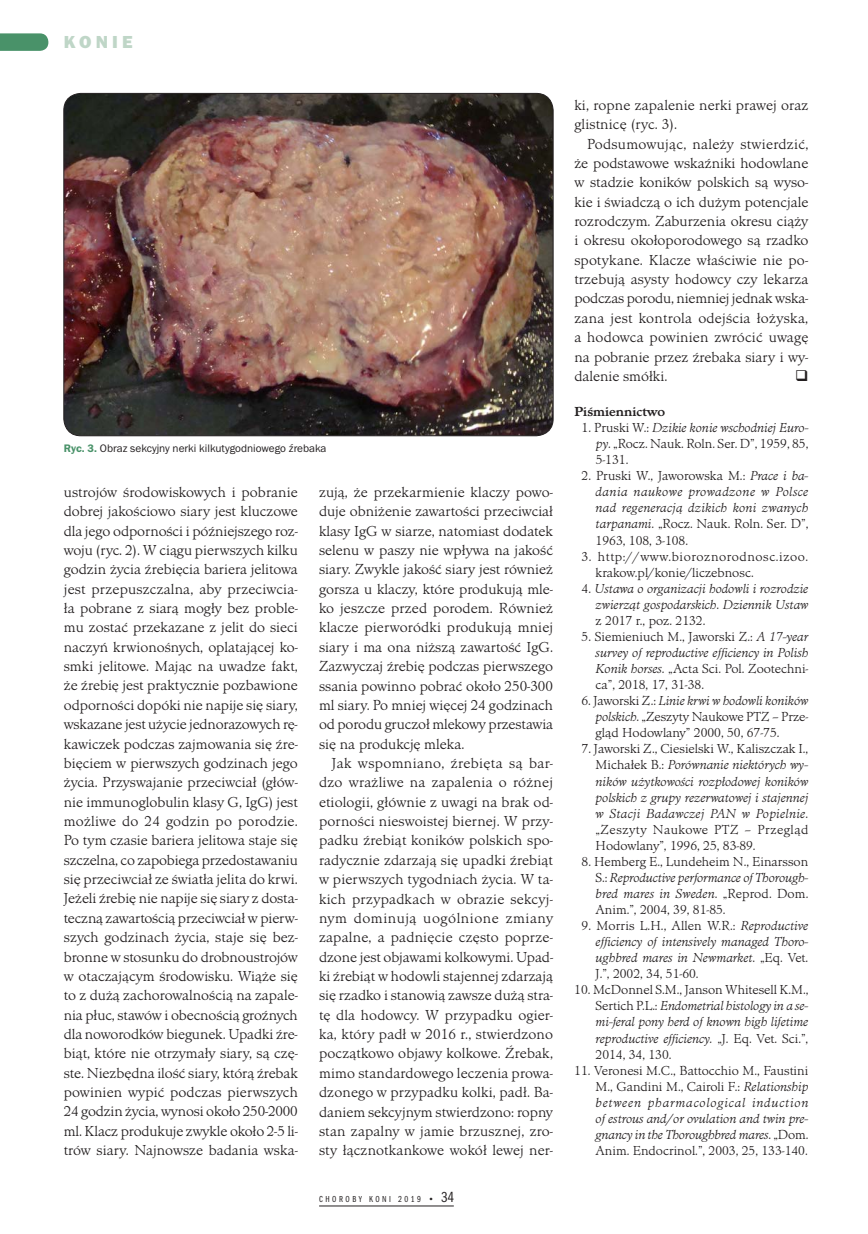
<style>
.page{position:relative;width:868px;height:1234px;background:#fff}
.page>*{position:absolute;margin:0;border:0;box-sizing:border-box;transform-origin:0 0}
.t1{font:18px "Franklin Got URWTCE Hea";letter-spacing:.225em;color:#bfd6c7}
.t2{font:300 15px/19.4px "Minister TCE";color:#231f20;text-align:justify}
.t3{font:italic 300 13.5px/16px "Minister TCE";color:#231f20;text-align:justify}
.t4{font:300 13.5px/16px "Minister TCE";color:#231f20;text-align:justify}
.t5{font:300 13.5px/16px "Minister TCE";letter-spacing:.025em;color:#231f20}
.t6{font:700 13.5px "Minister TCE";color:#231f20}
.t7{font:11.25px "Franklin Got URWTCE Boo";color:#231f20}
.t8{font:9px "Franklin Got URWTCE Boo Com";letter-spacing:.285em;color:#231f20}
.s1{font-family:"Franklin Got URWTCE Dem";color:#499269}
.s2{font-size:15px}
.s3{font-style:italic}
.s4{font-style:normal}
</style>
<div class="page">
<hr style="left:319px;top:1205px;width:135px;height:1px;background:#231f20">
<svg style="left:0;top:33px;width:48px;height:18px"></svg>
<img style="left:64px;top:93px;width:489px;height:342px">
<p class="t1" style="left:64px;top:32px;width:70px">KONIE</p>
<p class="t7" style="left:64px;top:442px;width:264px"><span class="s1">Ryc. 3.</span> Obraz sekcyjny nerki kilkutygodniowego źrebaka</p>
<p class="t2" style="left:64px;top:482px;width:236px">ustrojów środowiskowych i pobranie dobrej jakościowo siary jest kluczowe dla jego odporności i późniejszego roz&shy;woju (ryc. 2). W ciągu pierwszych kilku godzin życia źrebięcia bariera jelitowa jest przepuszczalna, aby przeciwcia&shy;ła pobrane z siarą mogły bez proble&shy;mu zostać przekazane z jelit do sieci naczyń krwionośnych, oplatającej ko&shy;smki jelitowe. Mając na uwadze fakt, że źrebię jest praktycznie pozbawione odporności dopóki nie napije się siary, wskazane jest użycie jednorazowych rę&shy;kawiczek podczas zajmowania się źre&shy;bięciem w pierwszych godzinach jego życia. Przyswajanie przeciwciał (głów&shy;nie immunoglobulin klasy G, IgG) jest możliwe do 24 godzin po porodzie.<br>Po tym czasie bariera jelitowa staje się szczelna, co zapobiega przedostawaniu się przeciwciał ze światła jelita do krwi.<br>Jeżeli źrebię nie napije się siary z dosta&shy;teczną zawartością przeciwciał w pierw&shy;szych godzinach życia, staje się bez&shy;bronne w stosunku do drobnoustrojów w otaczającym środowisku. Wiąże się to z dużą zachorowalnością na zapale&shy;nia płuc, stawów i obecnością groźnych dla noworodków biegunek. Upadki źre&shy;biąt, które nie otrzymały siary, są czę&shy;ste. Niezbędna ilość siary, którą źrebak powinien wypić podczas pierwszych 24 godzin życia, wynosi około 250-2000 ml. Klacz produkuje zwykle około 2-5 li&shy;trów siary. Najnowsze badania wska-</p>
<p class="t2" style="left:319px;top:482px;width:235px">zują, że przekarmienie klaczy powo&shy;duje obniżenie zawartości przeciwciał klasy IgG w siarze, natomiast dodatek selenu w paszy nie wpływa na jakość siary. Zwykle jakość siary jest również gorsza u klaczy, które produkują mle&shy;ko jeszcze przed porodem. Również klacze pierworódki produkują mniej siary i ma ona niższą zawartość IgG.<br>Zazwyczaj źrebię podczas pierwszego ssania powinno pobrać około 250-300 ml siary. Po mniej więcej 24 godzinach od porodu gruczoł mlekowy przestawia się na produkcję mleka.</p>
<p class="t2" style="left:319px;top:753px;width:235px;text-indent:13px">Jak wspomniano, źrebięta są bar&shy;dzo wrażliwe na zapalenia o różnej etiologii, głównie z uwagi na brak od&shy;porności nieswoistej biernej. W przy&shy;padku źrebiąt koników polskich spo&shy;radycznie zdarzają się upadki źrebiąt w pierwszych tygodniach życia. W ta&shy;kich przypadkach w obrazie sekcyj&shy;nym dominują uogólnione zmiany zapalne, a padnięcie często poprze&shy;dzone jest objawami kolkowymi. Upad&shy;ki źrebiąt w hodowli stajennej zdarzają się rzadko i stanowią zawsze dużą stra&shy;tę dla hodowcy. W przypadku ogier&shy;ka, który padł w 2016 r., stwierdzono początkowo objawy kolkowe. Źrebak, mimo standardowego leczenia prowa&shy;dzonego w przypadku kolki, padł. Ba&shy;daniem sekcyjnym stwierdzono: ropny stan zapalny w jamie brzusznej, zro&shy;sty łącznotkankowe wokół lewej ner-</p>
<p class="t8" style="left:319px;top:1193px;width:136px">CHOROBY KONI 2019 • <span class="s2">34</span></p>
<p class="t2" style="left:574px;top:95px;width:235px">ki, ropne zapalenie nerki prawej oraz glistnicę (ryc. 3).</p>
<p class="t2" style="left:574px;top:134px;width:235px;text-indent:13px">Podsumowując, należy stwierdzić, że podstawowe wskaźniki hodowlane w stadzie koników polskich są wyso&shy;kie i świadczą o ich dużym potencjale rozrodczym. Zaburzenia okresu ciąży i okresu okołoporodowego są rzadko spotykane. Klacze właściwie nie po&shy;trzebują asysty hodowcy czy lekarza podczas porodu, niemniej jednak wska&shy;zana jest kontrola odejścia łożyska, a hodowca powinien zwrócić uwagę na pobranie przez źrebaka siary i wy&shy;dalenie smółki.</p>
<p class="t6" style="left:574px;top:404px;width:92px">Piśmiennictwo</p>
<p class="t4" style="left:595px;top:420px;width:214px;text-indent:-14px">1. Pruski W.: <span class="s3">Dzikie konie wschodniej Euro&shy;py</span>. „Rocz. Nauk. Roln. Ser. D”, 1959, 85, 5-131.</p>
<p class="t3" style="left:595px;top:468px;width:214px;text-indent:-14px"><span class="s4">2. Pruski W., Jaworowska M.:</span> Prace i ba&shy;dania naukowe prowadzone w Polsce nad regeneracją dzikich koni zwanych tarpanami<span class="s4">. „Rocz. Nauk. Roln. Ser. D”, 1963, 108, 3-108.</span></p>
<p class="t5" style="left:595px;top:548px;width:214px;text-indent:-14px">3. http://www.bioroznorodnosc.izoo. krakow.pl/konie/liczebnosc.</p>
<p class="t3" style="left:595px;top:580px;width:214px;text-indent:-14px"><span class="s4">4.</span> Ustawa o organizacji hodowli i rozrodzie zwierząt gospodarskich<span class="s4">.</span> Dziennik Ustaw <span class="s4">z 2017 r., poz. 2132.</span></p>
<p class="t4" style="left:595px;top:628px;width:214px;text-indent:-14px">5. Siemieniuch M., Jaworski Z.: <span class="s3">A 17-year survey of reproductive efficiency in Polish Konik horses</span>. „Acta Sci. Pol. Zootechni&shy;ca”, 2018, 17, 31-38.</p>
<p class="t4" style="left:595px;top:692px;width:214px;text-indent:-14px">6. Jaworski Z.: <span class="s3">Linie krwi w hodowli koników polskich</span>. „Zeszyty Naukowe PTZ – Prze&shy;gląd Hodowlany” 2000, 50, 67-75.</p>
<p class="t3" style="left:595px;top:741px;width:214px;text-indent:-14px"><span class="s4">7. Jaworski Z., Ciesielski W., Kaliszczak I., Michałek B.:</span> Porównanie niektórych wy&shy;ników użytkowości rozpłodowej koników polskich z grupy rezerwatowej i stajennej w Stacji Badawczej PAN w Popielnie<span class="s4">. „Zeszyty Naukowe PTZ – Przegląd Hodowlany”, 1996, 25, 83-89.</span></p>
<p class="t4" style="left:595px;top:853px;width:214px;text-indent:-14px">8. Hemberg E., Lundeheim N., Einarsson S.: <span class="s3">Reproductive performance of Thorough&shy;bred mares in Sweden</span>. „Reprod. Dom.<br>Anim.”, 2004, 39, 81-85.</p>
<p class="t3" style="left:595px;top:917px;width:214px;text-indent:-14px"><span class="s4">9. Morris L.H., Allen W.R.:</span> Reproductive efficiency of intensively managed Thoro&shy;ughbred mares in Newmarket<span class="s4">. „Eq. Vet.<br>J.”, 2002, 34, 51-60.</span></p>
<p class="t3" style="left:595px;top:981px;width:214px;text-indent:-21px"><span class="s4">10. McDonnel S.M., Janson Whitesell K.M., Sertich P.L.:</span> Endometrial histology in a se&shy;mi-feral pony herd of known high lifetime reproductive efficiency. <span class="s4">„J. Eq. Vet. Sci.”, 2014, 34, 130.</span></p>
<p class="t3" style="left:595px;top:1062px;width:214px;text-indent:-21px"><span class="s4">11. Veronesi M.C., Battocchio M., Faustini M., Gandini M., Cairoli F.:</span> Relationship between pharmacological induction of estrous and/or ovulation and twin pre&shy;gnancy in the Thoroughbred mares<span class="s4">. „Dom.<br>Anim. Endocrinol.”, 2003, 25, 133-140.</span></p>
</div>
